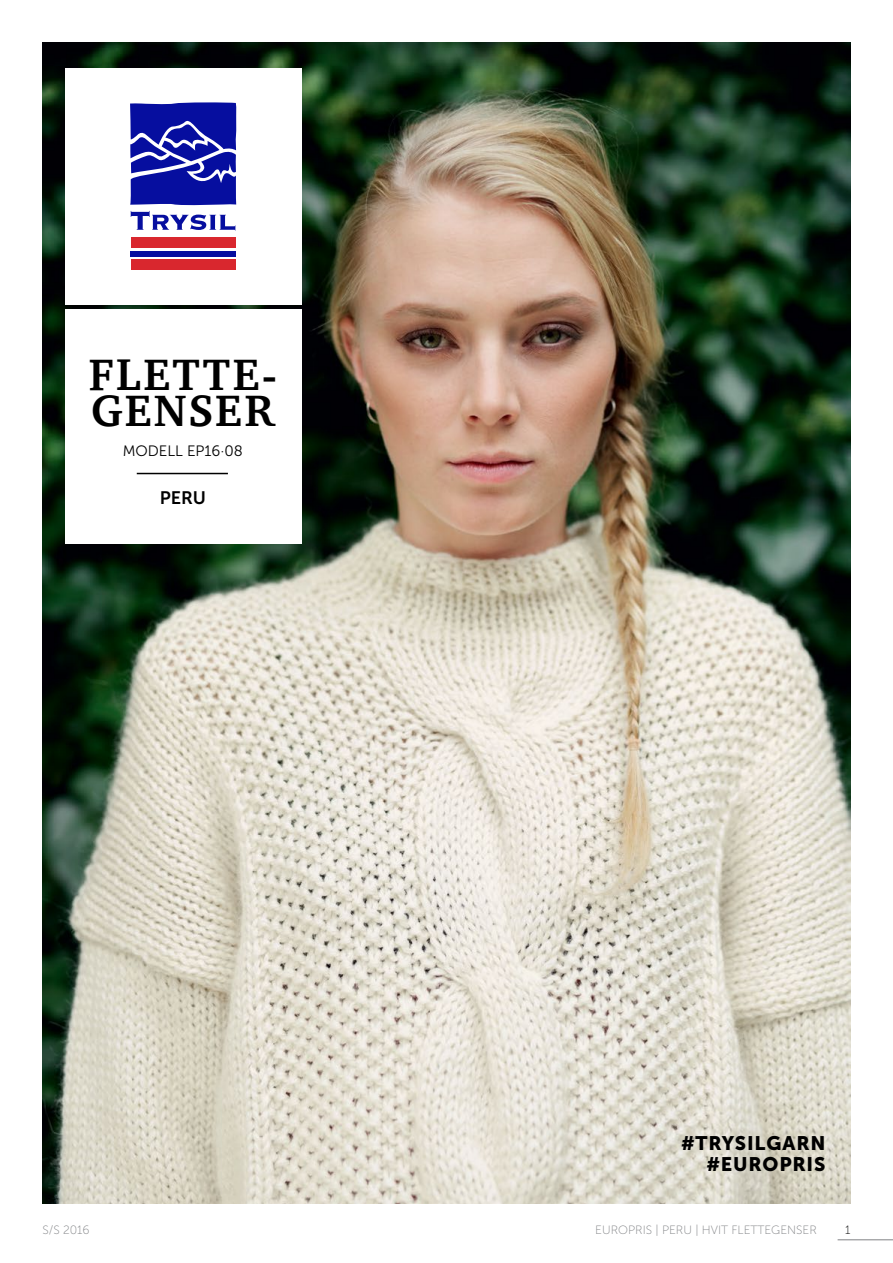
<style>
.page{position:relative;width:893px;height:1263px;background:#fff}
.page>*{position:absolute;margin:0;border:0;box-sizing:border-box;transform-origin:0 0}
.Ulltyper{font:700 45px/36px "Charter";letter-spacing:.055em;color:#000}
.t1{font:19.5px "Museo Sans 900";letter-spacing:.04em;color:#000}
.Ulltyper-2{font:18px "Museo Sans 700";color:#000}
.Ulltyper-3{font:15px "Museo Sans 300";color:#000}
.t2{font:12px "Museo Sans 100";color:#808285}
.t3{font:12px "Museo Sans 100";color:#000}
</style>
<div class="page">
<hr style="left:838px;top:1239px;width:55px;height:1px;background:#808285">
<img style="left:43px;top:43px;width:807px;height:1160px">
<div style="left:66px;top:310px;width:236px;height:234px;background:#fff"></div>
<div style="left:66px;top:68px;width:236px;height:236px;background:#fff"></div>
<svg style="left:130px;top:102px;width:107px;height:129px"></svg>
<div style="left:131px;top:259px;width:105px;height:10px;background:#d9272e"></div>
<div style="left:131px;top:238px;width:105px;height:10px;background:#d9272e"></div>
<div style="left:131px;top:251px;width:105px;height:5px;background:#060e9f"></div>
<hr style="left:137px;top:473px;width:91px;height:1px;background:#000">
<p class="Ulltyper" style="left:89px;top:356px;width:189px">FLETTE-<br>GENSER</p>
<p class="Ulltyper-3" style="left:123px;top:442px;width:122px">MODELL EP16∙08</p>
<p class="Ulltyper-2" style="left:160px;top:487px;width:48px">PERU</p>
<p class="t1" style="left:681px;top:1132px;width:146px">#TRYSILGARN</p>
<p class="t1" style="left:706px;top:1153px;width:121px">#EUROPRIS</p>
<p class="t2" style="left:43px;top:1223px;width:49px">S/S 2016</p>
<p class="t2" style="left:595px;top:1223px;width:223px">EUROPRIS | PERU | HVIT FLETTEGENSER</p>
<p class="t3" style="left:845px;top:1223px;width:7px">1</p>
</div>
